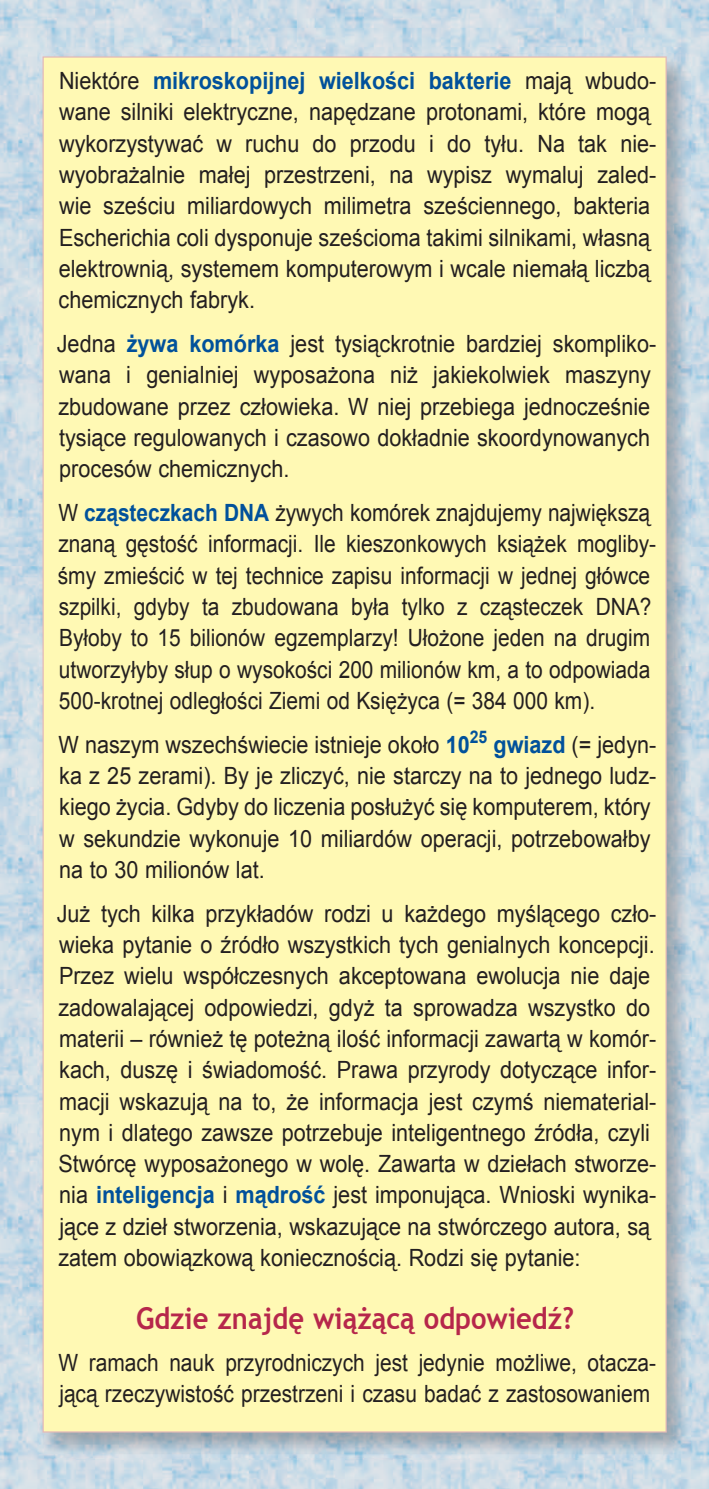
<style>
.page{position:relative;width:709px;height:1489px;background:#fff}
.page>*{position:absolute;margin:0;border:0;box-sizing:border-box;transform-origin:0 0}
.t1{font:700 30px "Trebuchet MS";color:#b6274b;scale:.91 1}
.t2{font:23.75px/31.2px "Arial";color:#231f20;scale:.91 1}
.t3{font:23.75px/31.2px "Arial";color:#231f20;scale:.88 1}
.s1{font-weight:700;color:#01519b}
</style>
<div class="page">
<img style="left:0;top:0;width:709px;height:1488px">
<img style="left:121px;top:54px;width:569px;height:612px">
<img style="left:40px;top:54px;width:81px;height:1402px">
<img style="left:120px;top:666px;width:570px;height:790px">
<div style="left:43px;top:56px;width:623px;height:1376px;background:#fff9b4"></div>
<p class="t2" style="left:59px;top:65px;width:658px">Nie które <span class="s1">mi kro sko pij nej wielko ści bak te rie</span> mają wbudo&shy;wane sil niki elek tryczne, napę dzane proto nami, które mogą wy ko rzy sty wać w ru chu do przodu i do tyłu. Na tak nie&shy;wy obrażal nie ma łej prze strzeni, na wy pisz wy maluj zaled&shy;wie sze ściu mi liar do wych mi li me tra sze ścien nego, bakte ria Escheri chia coli dys po nuje sze ścioma ta kimi silni kami, wła sną elek trow nią, syste mem kom pu te ro wym i wcale nie małą liczbą che micz nych fa bryk.</p>
<p class="t2" style="left:57px;top:328px;width:660px">Jedna <span class="s1">żywa ko mórka</span> jest ty siąc krot nie bar dziej skom pliko&shy;wana i ge nial niej wy posa żona niż ja kie kol wiek ma szyny zbu do wane przez czło wieka. W niej prze biega jed no cze śnie ty siące re gu lowa nych i cza sowo do kład nie sko ordy nowa nych pro ce sów che micz nych.</p>
<p class="t3" style="left:58px;top:497px;width:681px">W <span class="s1">czą stecz kach DNA</span> ży wych ko mó rek znaj du jemy naj więk szą znaną gę stość in for ma cji. Ile kie szon ko wych ksią żek mo gli by&shy;śmy zmie ścić w tej tech nice za pisu in for ma cji w jed nej główce szpilki, gdyby ta zbu do wana była tylko z czą ste czek DNA?<br>By łoby to 15 bilio nów eg zem pla rzy! Uło żone je den na dru gim utwo rzy łyby słup o wy soko ści 200 milio nów km, a to od po wiada 500-krot nej od le gło ści Ziemi od Księ życa (= 384 000 km).</p>
<p class="t2" style="left:59px;top:729px;width:658px">W na szym wszech świe cie ist nieje około <span class="s1">10</span><sup>25</sup> <span class="s1">gwiazd</span> (= je dyn&shy;ka z 25 ze rami). By je zli czyć, nie star czy na to jed nego ludz&shy;kiego życia. Gdyby do li cze nia posłu żyć się kom pu te rem, który w se kun dzie wy ko nuje 10 mi liar dów ope racji, po trze bo wałby na to 30 milio nów lat.</p>
<p class="t2" style="left:57px;top:898px;width:660px">Już tych kilka przy kła dów ro dzi u każ dego my ślą cego czło&shy;wieka py ta nie o źró dło wszyst kich tych ge nial nych kon cep cji.<br>Przez wielu współ cze snych ak cep to wana ewolu cja nie daje za do wa lają cej odpo wie dzi, gdyż ta sprowa dza wszystko do ma te rii – rów nież tę po teżną ilość in for ma cji za wartą w ko mór&shy;kach, du szę i świa do mość. Prawa przy rody doty czące in for&shy;ma cji wska zują na to, że in for ma cja jest czymś nie mate rial&shy;nym i dla tego zaw sze po trze buje inteli gent nego źró dła, czyli Stwórcę wy posa żo nego w wolę. Za warta w dzie łach stwo rze&shy;nia <span class="s1">inteli gen cja</span> i <span class="s1">mą drość</span> jest im po nu jąca. Wnio ski wy ni ka&shy;jące z dzieł stwo rze nia, wska zu jące na stwórczego au tora, są za tem obo wiąz kową ko niecz no ścią. Ro dzi się py ta nie:</p>
<p class="t1" style="left:136px;top:1299px;width:483px">Gdzie znajdę wią żącą odpo wiedź?</p>
<p class="t3" style="left:58px;top:1346px;width:680px">W ra mach nauk przy rod ni czych jest je dy nie moż liwe, ota cza&shy;jącą rze czy wi stość prze strzeni i czasu ba dać z zasto sowa niem</p>
</div>
